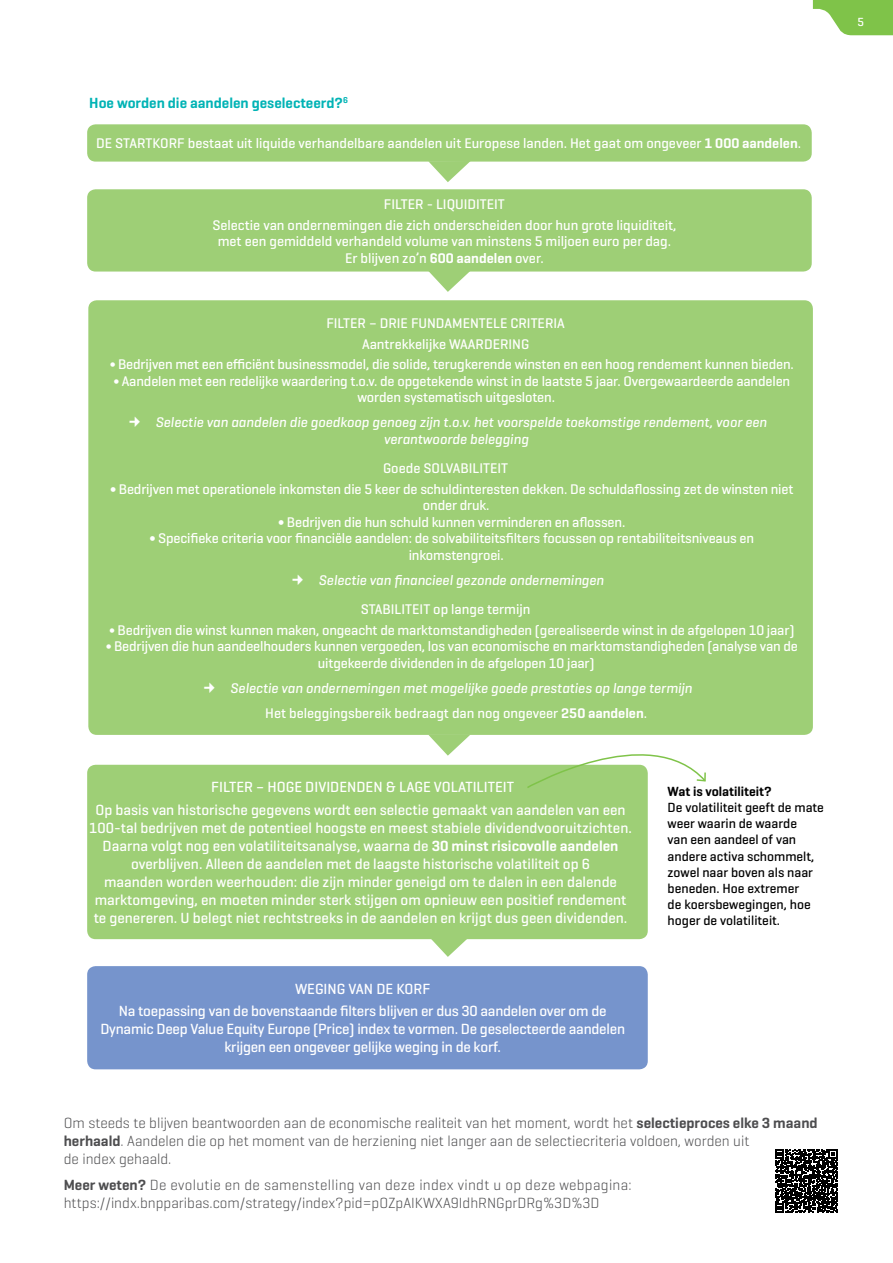
<style>
.page{position:relative;width:893px;height:1263px;background:#fff}
.page>*{position:absolute;margin:0;border:0;box-sizing:border-box;transform-origin:0 0}
.t1{font:500 15px/18px "Geogrotesque";color:#fff;text-align:center}
.t2{font:300 15px/18px "Geogrotesque";color:#4d4d4f}
.t3{font:600 15px "Geogrotesque";color:#00b3b5}
.t4{font:500 14.25px/16.5px "Geogrotesque";letter-spacing:-.01em;color:#fff;text-align:center}
.t5{font:italic 500 14.25px/16.5px "Geogrotesque";color:#fff}
.t6{font:500 13.5px/16.2px "Geogrotesque";color:#000}
.t7{font:600 13.5px "Geogrotesque";color:#000}
.t8{font:500 12px "Geogrotesque";color:#fff}
.s1{font-weight:600}
.s2{font-weight:300}
.s3{font-style:normal}
.s4{font-weight:600;font-style:normal}
</style>
<div class="page">
<svg style="left:813px;top:0;width:80px;height:35px"></svg>
<div style="left:87px;top:124px;width:725px;height:38px;background:#9ecf76;border-radius:9px"></div>
<div style="left:87px;top:189px;width:725px;height:83px;background:#9ecf76;border-radius:9px"></div>
<div style="left:88px;top:300px;width:725px;height:435px;background:#9ecf76;border-radius:9px"></div>
<svg style="left:428px;top:271px;width:43px;height:21px"></svg>
<svg style="left:428px;top:161px;width:43px;height:21px"></svg>
<svg style="left:428px;top:735px;width:42px;height:21px"></svg>
<svg style="left:428px;top:939px;width:43px;height:18px"></svg>
<div style="left:87px;top:966px;width:561px;height:103px;background:#7694cc;border-radius:9px"></div>
<div style="left:87px;top:765px;width:561px;height:174px;background:#9ecf76;border-radius:9px"></div>
<svg style="left:526px;top:734px;width:181px;height:55px"></svg>
<svg style="left:775px;top:1149px;width:63px;height:63px"></svg>
<p class="t3" style="left:89px;top:94px;width:260px">Hoe worden die aandelen geselecteerd?<sup>6</sup></p>
<p class="t4" style="left:96px;top:135px;width:706px">DE STARTKORF bestaat uit liquide verhandelbare aandelen uit Europese landen. Het gaat om ongeveer <span class="s1">1 000 aandelen</span>.</p>
<p class="t4" style="left:212px;top:193px;width:466px;line-height:20.7px">FILTER - LIQUIDITEIT<br>Selectie van ondernemingen die zich onderscheiden door hun grote liquiditeit,</p>
<p class="t4" style="left:218px;top:233px;width:455px">met een gemiddeld verhandeld volume van minstens 5 miljoen euro per dag.<br>Er blijven zo’n <span class="s1">600 aandelen</span> over.</p>
<p class="t4" style="left:326px;top:314px;width:240px">FILTER – DRIE FUNDAMENTELE CRITERIA</p>
<p class="t4" style="left:362px;top:335px;width:169px">Aantrekkelijke WAARDERING</p>
<p class="t4" style="left:110px;top:356px;width:685px"><span class="s2">∫</span> Bedrijven met een efficiënt businessmodel, die solide, terugkerende winsten en een hoog rendement kunnen bieden.</p>
<p class="t4" style="left:114px;top:372px;width:678px"><span class="s2">∫</span> Aandelen met een redelijke waardering t.o.v. de opgetekende winst in de laatste 5 jaar. Overgewaardeerde aandelen worden systematisch uitgesloten.</p>
<p class="t5" style="left:384px;top:414px;width:384px;text-indent:-228px">Selectie van aandelen die goedkoop genoeg zijn t.o.v. het voorspelde toekomstige rendement, voor een verantwoorde belegging</p>
<p class="t4" style="left:111px;top:458px;width:684px;line-height:20.7px;text-align:left;text-indent:273px">Goede SOLVABILITEIT<br>∫ Bedrijven met operationele inkomsten die 5 keer de schuldinteresten dekken. De schuldaflossing zet de winsten niet</p>
<p class="t4" style="left:150px;top:497px;width:606px">onder druk.<br>∫ Bedrijven die hun schuld kunnen verminderen en aflossen.<br>∫ Specifieke criteria voor financiële aandelen: de solvabiliteitsfilters focussen op rentabiliteitsniveaus en inkomstengroei.</p>
<p class="t5" style="left:319px;top:571px;width:287px">Selectie van financieel gezonde ondernemingen</p>
<p class="t4" style="left:110px;top:599px;width:686px;line-height:20.7px;text-align:left;text-indent:251px">STABILITEIT op lange termijn<br><span class="s2">∫</span> Bedrijven die winst kunnen maken, ongeacht de marktomstandigheden (gerealiseerde winst in de afgelopen 10 jaar)</p>
<p class="t4" style="left:106px;top:638px;width:693px"><span class="s2">∫</span> Bedrijven die hun aandeelhouders kunnen vergoeden, los van economische en marktomstandigheden (analyse van de uitgekeerde dividenden in de afgelopen 10 jaar)</p>
<p class="t5" style="left:265px;top:675px;width:428px;line-height:25px;text-indent:-35px">Selectie van ondernemingen met mogelijke goede prestaties op lange termijn<br><span class="s3">Het beleggingsbereik bedraagt dan nog ongeveer</span> <span class="s4">250 aandelen</span><span class="s3">.</span></p>
<p class="t1" style="left:96px;top:776px;width:532px;line-height:22.2px">FILTER – HOGE DIVIDENDEN &amp; LAGE VOLATILITEIT<br>Op basis van historische gegevens wordt een selectie gemaakt van aandelen van een</p>
<p class="t1" style="left:89px;top:818px;width:544px">100-tal bedrijven met de potentieel hoogste en meest stabiele dividendvooruitzichten.<br>Daarna volgt nog een volatiliteitsanalyse, waarna de <span class="s1">30 minst risicovolle aandelen </span>overblijven. Alleen de aandelen met de laagste historische volatiliteit op 6<br>maanden worden weerhouden: die zijn minder geneigd om te dalen in een dalende marktomgeving, en moeten minder sterk stijgen om opnieuw een positief rendement te genereren. U belegt niet rechtstreeks in de aandelen en krijgt dus geen dividenden.</p>
<p class="t1" style="left:119px;top:978px;width:489px;line-height:22.2px">WEGING VAN DE KORF<br>Na toepassing van de bovenstaande filters blijven er dus 30 aandelen over om de</p>
<p class="t1" style="left:100px;top:1020px;width:526px">Dynamic Deep Value Equity Europe (Price) index te vormen. De geselecteerde aandelen krijgen een ongeveer gelijke weging in de korf.</p>
<p class="t7" style="left:668px;top:783px;width:106px">Wat is volatiliteit?</p>
<p class="t6" style="left:668px;top:799px;width:158px">De volatiliteit geeft de mate weer waarin de waarde<br>van een aandeel of van andere activa schommelt, zowel naar boven als naar beneden. Hoe extremer<br>de koersbewegingen, hoe hoger de volatiliteit.</p>
<p class="t2" style="left:64px;top:1113px;width:755px">Om steeds te blijven beantwoorden aan de economische realiteit van het moment, wordt het <span class="s1">selectieproces elke 3 maand herhaald</span>. Aandelen die op het moment van de herziening niet langer aan de selectiecriteria voldoen, worden uit<br>de index gehaald.</p>
<p class="t2" style="left:64px;top:1176px;width:569px"><span class="s1">Meer weten?</span> De evolutie en de samenstelling van deze index vindt u op deze webpagina: https://indx.bnpparibas.com/strategy/index?pid=pOZpAIKWXA9IdhRNGprDRg%3D%3D</p>
<p class="t8" style="left:858px;top:14px;width:8px">5</p>
</div>
